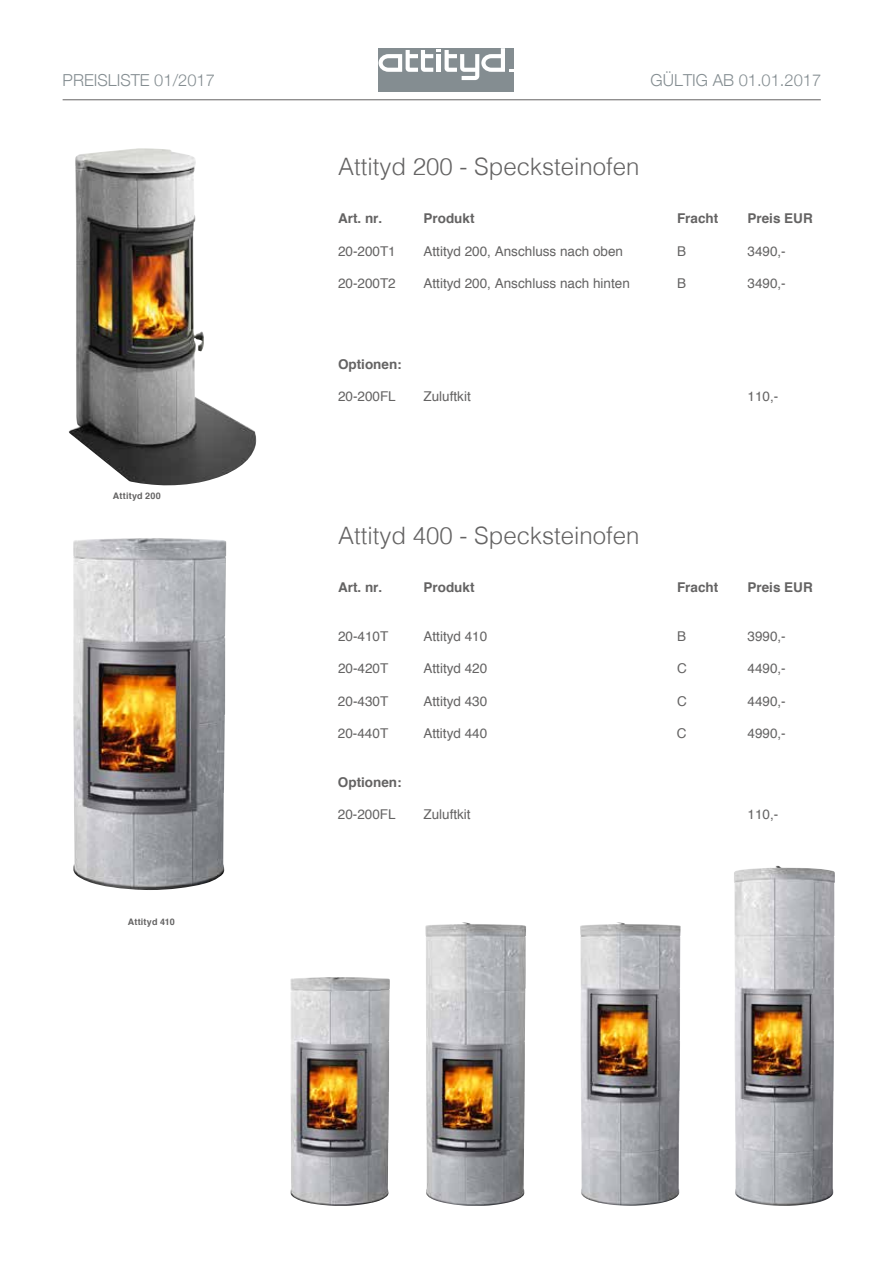
<style>
.page{position:relative;width:893px;height:1263px;background:#fff}
.page>*{position:absolute;margin:0;border:0;box-sizing:border-box;transform-origin:0 0}
.t1{font:300 24px "Helvetica";color:#646363}
.t2{font:300 16.5px "Helvetica Neue";color:#848d91}
.t3{font:13.5px "Helvetica";color:#646363}
.t4{font:700 13.5px "Helvetica";color:#646363}
.t5{font:700 9px "Helvetica";letter-spacing:.025em;color:#646363}
</style>
<div class="page">
<hr style="left:63px;top:99px;width:758px;height:1px;background:#646363">
<div style="left:379px;top:48px;width:135px;height:43px;background:#848d91"></div>
<svg style="left:379px;top:48px;width:135px;height:32px"></svg>
<img style="left:69px;top:148px;width:187px;height:338px">
<img style="left:73px;top:538px;width:153px;height:352px">
<img style="left:290px;top:977px;width:100px;height:229px">
<img style="left:425px;top:922px;width:101px;height:284px">
<img style="left:734px;top:866px;width:101px;height:340px">
<img style="left:580px;top:922px;width:101px;height:284px">
<p class="t2" style="left:63px;top:67px;width:154px">PREISLISTE 01/2017</p>
<p class="t2" style="left:651px;top:67px;width:172px">GÜLTIG AB 01.01.2017</p>
<h1 class="t1" style="left:338px;top:146px;width:303px">Attityd 200 - Specksteinofen</h1>
<p class="t4" style="left:338px;top:208px;width:46px">Art. nr.</p>
<p class="t4" style="left:423px;top:208px;width:53px">Produkt</p>
<p class="t4" style="left:677px;top:208px;width:43px">Fracht</p>
<p class="t4" style="left:747px;top:208px;width:67px">Preis EUR</p>
<p class="t3" style="left:338px;top:240px;width:59px">20-200T1</p>
<p class="t3" style="left:423px;top:240px;width:201px">Attityd 200, Anschluss nach oben</p>
<p class="t3" style="left:677px;top:240px;width:11px">B</p>
<p class="t3" style="left:747px;top:240px;width:40px">3490,-</p>
<p class="t3" style="left:338px;top:273px;width:59px">20-200T2</p>
<p class="t3" style="left:423px;top:273px;width:208px">Attityd 200, Anschluss nach hinten</p>
<p class="t3" style="left:677px;top:273px;width:11px">B</p>
<p class="t3" style="left:747px;top:273px;width:40px">3490,-</p>
<p class="t5" style="left:113px;top:488px;width:50px">Attityd 200</p>
<p class="t5" style="left:128px;top:915px;width:49px">Attityd 410</p>
<p class="t4" style="left:338px;top:353px;width:65px">Optionen:</p>
<p class="t3" style="left:338px;top:386px;width:59px">20-200FL</p>
<p class="t3" style="left:423px;top:386px;width:49px">Zuluftkit</p>
<p class="t3" style="left:747px;top:386px;width:32px">110,-</p>
<h1 class="t1" style="left:338px;top:515px;width:303px">Attityd 400 - Specksteinofen</h1>
<p class="t4" style="left:338px;top:577px;width:46px">Art. nr.</p>
<p class="t4" style="left:423px;top:577px;width:53px">Produkt</p>
<p class="t4" style="left:677px;top:577px;width:43px">Fracht</p>
<p class="t4" style="left:747px;top:577px;width:67px">Preis EUR</p>
<p class="t3" style="left:338px;top:626px;width:52px">20-410T</p>
<p class="t3" style="left:423px;top:626px;width:65px">Attityd 410</p>
<p class="t3" style="left:677px;top:626px;width:11px">B</p>
<p class="t3" style="left:747px;top:626px;width:40px">3990,-</p>
<p class="t3" style="left:338px;top:658px;width:52px">20-420T</p>
<p class="t3" style="left:423px;top:658px;width:65px">Attityd 420</p>
<p class="t3" style="left:677px;top:658px;width:11px">C</p>
<p class="t3" style="left:747px;top:658px;width:40px">4490,-</p>
<p class="t3" style="left:338px;top:690px;width:52px">20-430T</p>
<p class="t3" style="left:423px;top:690px;width:65px">Attityd 430</p>
<p class="t3" style="left:677px;top:690px;width:11px">C</p>
<p class="t3" style="left:747px;top:690px;width:40px">4490,-</p>
<p class="t3" style="left:338px;top:723px;width:52px">20-440T</p>
<p class="t3" style="left:423px;top:723px;width:65px">Attityd 440</p>
<p class="t3" style="left:677px;top:723px;width:11px">C</p>
<p class="t3" style="left:747px;top:723px;width:40px">4990,-</p>
<p class="t4" style="left:338px;top:771px;width:65px">Optionen:</p>
<p class="t3" style="left:338px;top:804px;width:59px">20-200FL</p>
<p class="t3" style="left:423px;top:804px;width:49px">Zuluftkit</p>
<p class="t3" style="left:747px;top:804px;width:32px">110,-</p>
</div>
